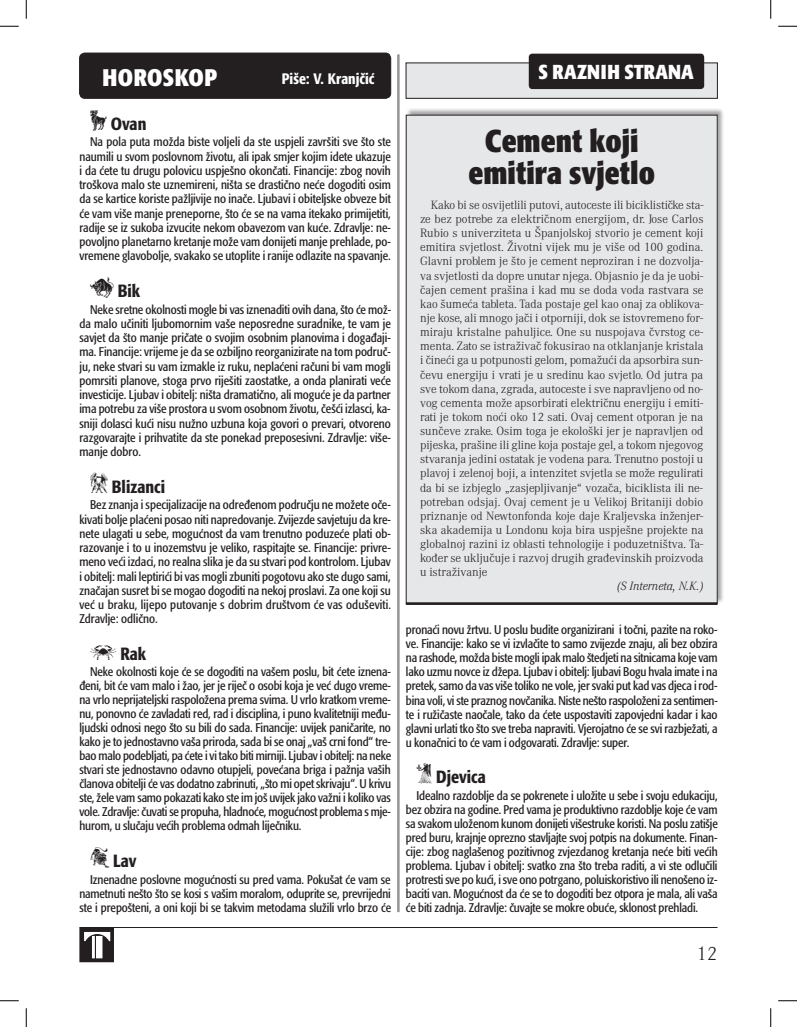
<style>
.page{position:relative;width:797px;height:1027px;background:#fff}
.page>*{position:absolute;margin:0;border:0;box-sizing:border-box;transform-origin:0 0}
.t1{font:50px "ABC Znaci Firmi";color:#231f20}
.t2{font:700 condensed 31.25px/32.5px "Formata";color:#231f20;text-align:center}
.t3{font:700 condensed 23.75px "Formata";letter-spacing:.02em;color:#fff}
.t4{font:700 condensed 20px "Formata";letter-spacing:.015em;color:#fff}
.t5{font:300 20px "Mercedes";color:#231f20}
.t6{font:700 17.5px "Formata Condensed";color:#231f20}
.t7{font:700 15px "Formata Condensed";color:#fff}
.t8{font:12.5px/14.2px "Formata Condensed";letter-spacing:-.005em;color:#231f20;text-align:justify}
.t9{font:300 12.5px/14.1px "Mercedes";color:#231f20;text-align:justify}
.t10{font:italic 300 12.5px "Mercedes";color:#231f20}
.s1{font-family:"SL Zodiac Stencils";font-weight:400;font-size:20px}
</style>
<div class="page">
<hr style="left:397px;top:54px;width:2px;height:858px;background:#939598">
<hr style="left:79px;top:927px;width:638px;height:1px;background:#231f20">
<div style="left:80px;top:53px;width:311px;height:45px;background:#231f20;border-radius:5px"></div>
<div style="left:79px;top:53px;width:312px;height:45px;border:1px solid #231f20;border-radius:5px"></div>
<div style="left:406px;top:63px;width:311px;height:35px;background:#e6e7e9"></div>
<div style="left:529px;top:54px;width:175px;height:35px;background:#231f20;border-radius:4px"></div>
<div style="left:405px;top:108px;width:319px;height:495px;background:#231f20;opacity:.4"></div>
<div style="left:406px;top:115px;width:311px;height:488px;background:#e6e7e9"></div>
<hr style="left:406px;top:602px;width:311px;height:3px;background:#231f20">
<svg style="left:0;top:25px;width:19px;height:2px"></svg>
<svg style="left:778px;top:25px;width:19px;height:2px"></svg>
<svg style="left:0;top:1000px;width:19px;height:1px"></svg>
<svg style="left:778px;top:1000px;width:19px;height:1px"></svg>
<svg style="left:25px;top:0;width:2px;height:19px"></svg>
<svg style="left:25px;top:1008px;width:2px;height:19px"></svg>
<svg style="left:770px;top:0;width:1px;height:19px"></svg>
<svg style="left:770px;top:1008px;width:1px;height:19px"></svg>
<h3 class="t3" style="left:102px;top:62px;width:116px">HOROSKOP</h3>
<p class="t7" style="left:282px;top:70px;width:94px">Piše: V. Kranjčić</p>
<h3 class="t6" style="left:90px;top:113px;width:58px"><span class="s1">A</span> Ovan</h3>
<p class="t8" style="left:79px;top:135px;width:313px;text-indent:11px">Na pola puta možda biste voljeli da ste uspjeli završiti sve što ste naumili u svom poslovnom životu, ali ipak smjer kojim idete ukazuje i da ćete tu drugu polovicu uspješno okončati. Financije: zbog novih troškova malo ste uznemireni, ništa se drastično neće dogoditi osim da se kartice koriste pažljivije no inače. Ljubavi i obiteljske obveze bit će vam više manje preneporne, što će se na vama itekako primijetiti, radije se iz sukoba izvucite nekom obavezom van kuće. Zdravlje: ne&shy;povoljno planetarno kretanje može vam donijeti manje prehlade, po&shy;vremene glavobolje, svakako se utoplite i ranije odlazite na spavanje.</p>
<h3 class="t6" style="left:90px;top:280px;width:52px"><span class="s1">B</span> Bik</h3>
<p class="t8" style="left:79px;top:302px;width:313px;text-indent:11px">Neke sretne okolnosti mogle bi vas iznenaditi ovih dana, što će mož&shy;da malo učiniti ljubomornim vaše neposredne suradnike, te vam je savjet da što manje pričate o svojim osobnim planovima i događaji&shy;ma. Financije: vrijeme je da se ozbiljno reorganizirate na tom područ&shy;ju, neke stvari su vam izmakle iz ruku, neplaćeni računi bi vam mogli pomrsiti planove, stoga prvo riješiti zaostatke, a onda planirati veće investicije. Ljubav i obitelj: ništa dramatično, ali moguće je da partner ima potrebu za više prostora u svom osobnom životu, češći izlasci, ka&shy;sniji dolasci kući nisu nužno uzbuna koja govori o prevari, otvoreno razgovarajte i prihvatite da ste ponekad preposesivni. Zdravlje: više&shy;manje dobro.</p>
<h3 class="t6" style="left:90px;top:476px;width:76px"><span class="s1">C</span> Blizanci</h3>
<p class="t8" style="left:79px;top:498px;width:313px;text-indent:11px">Bez znanja i specijalizacije na određenom području ne možete oče&shy;kivati bolje plaćeni posao niti napredovanje. Zvijezde savjetuju da kre&shy;nete ulagati u sebe, mogućnost da vam trenutno poduzeće plati ob&shy;razovanje i to u inozemstvu je veliko, raspitajte se. Financije: privre&shy;meno veći izdaci, no realna slika je da su stvari pod kontrolom. Ljubav i obitelj: mali leptirići bi vas mogli zbuniti pogotovu ako ste dugo sami, značajan susret bi se mogao dogoditi na nekoj proslavi. Za one koji su već u braku, lijepo putovanje s dobrim društvom će vas oduševiti.<br>Zdravlje: odlično.</p>
<h3 class="t6" style="left:90px;top:643px;width:58px"><span class="s1">D</span> Rak</h3>
<p class="t8" style="left:79px;top:665px;width:313px;text-indent:11px">Neke okolnosti koje će se dogoditi na vašem poslu, bit ćete iznena&shy;đeni, bit će vam malo i žao, jer je riječ o osobi koja je već dugo vreme&shy;na vrlo neprijateljski raspoložena prema svima. U vrlo kratkom vreme&shy;nu, ponovno će zavladati red, rad i disciplina, i puno kvalitetniji među&shy;ljudski odnosi nego što su bili do sada. Financije: uvijek paničarite, no kako je to jednostavno vaša priroda, sada bi se onaj „vaš crni fond“ tre&shy;bao malo podebljati, pa ćete i vi tako biti mirniji. Ljubav i obitelj: na neke stvari ste jednostavno odavno otupjeli, povećana briga i pažnja vaših članova obitelji će vas dodatno zabrinuti, „što mi opet skrivaju“. U krivu ste, žele vam samo pokazati kako ste im još uvijek jako važni i koliko vas vole. Zdravlje: čuvati se propuha, hladnoće, mogućnost problema s mje&shy;hurom, u slučaju većih problema odmah liječniku.</p>
<h3 class="t6" style="left:90px;top:850px;width:48px"><span class="s1">E</span> Lav</h3>
<p class="t8" style="left:79px;top:873px;width:313px;text-indent:11px">Iznenadne poslovne mogućnosti su pred vama. Pokušat će vam se nametnuti nešto što se kosi s vašim moralom, oduprite se, prevrijedni ste i prepošteni, a oni koji bi se takvim metodama služili vrlo brzo će</p>
<h1 class="t1" style="left:78px;top:906px;width:40px">√</h1>
<h3 class="t4" style="left:538px;top:59px;width:156px">S RAZNIH STRANA</h3>
<h2 class="t2" style="left:468px;top:124px;width:188px">Cement koji emitira svjetlo</h2>
<p class="t9" style="left:420px;top:198px;width:285px;text-indent:11px">Kako bi se osvijetlili putovi, autoceste ili biciklističke sta&shy;ze bez potrebe za električnom energijom, dr. Jose Carlos Rubio s univerziteta u Španjolskoj stvorio je cement koji emitira svjetlost. Životni vijek mu je više od 100 godina.<br>Glavni problem je što je cement neproziran i ne dozvolja&shy;va svjetlosti da dopre unutar njega. Objasnio je da je uobi&shy;čajen cement prašina i kad mu se doda voda rastvara se kao šumeća tableta. Tada postaje gel kao onaj za oblikova&shy;nje kose, ali mnogo jači i otporniji, dok se istovremeno for&shy;miraju kristalne pahuljice. One su nuspojava čvrstog ce&shy;menta. Zato se istraživač fokusirao na otklanjanje kristala i čineći ga u potpunosti gelom, pomažući da apsorbira sun&shy;čevu energiju i vrati je u sredinu kao svjetlo. Od jutra pa sve tokom dana, zgrada, autoceste i sve napravljeno od no&shy;vog cementa može apsorbirati električnu energiju i emiti&shy;rati je tokom noći oko 12 sati. Ovaj cement otporan je na sunčeve zrake. Osim toga je ekološki jer je napravljen od pijeska, prašine ili gline koja postaje gel, a tokom njegovog stvaranja jedini ostatak je vodena para. Trenutno postoji u plavoj i zelenoj boji, a intenzitet svjetla se može regulirati da bi se izbjeglo „zasjepljivanje“ vozača, biciklista ili ne&shy;potreban odsjaj. Ovaj cement je u Velikoj Britaniji dobio priznanje od Newtonfonda koje daje Kraljevska inženjer&shy;ska akademija u Londonu koja bira uspješne projekte na globalnoj razini iz oblasti tehnologije i poduzetništva. Ta&shy;kođer se uključuje i razvoj drugih građevinskih proizvoda u istraživanje</p>
<p class="t10" style="left:617px;top:579px;width:88px">(S Interneta, N.K.)</p>
<p class="t8" style="left:406px;top:623px;width:313px">pronaći novu žrtvu. U poslu budite organizirani i točni, pazite na roko&shy;ve. Financije: kako se vi izvlačite to samo zvijezde znaju, ali bez obzira na rashode, možda biste mogli ipak malo štedjeti na sitnicama koje vam lako uzmu novce iz džepa. Ljubav i obitelj: ljubavi Bogu hvala imate i na pretek, samo da vas više toliko ne vole, jer svaki put kad vas djeca i rod&shy;bina voli, vi ste praznog novčanika. Niste nešto raspoloženi za sentimen&shy;te i ružičaste naočale, tako da ćete uspostaviti zapovjedni kadar i kao glavni urlati tko što sve treba napraviti. Vjerojatno će se svi razbježati, a u konačnici to će vam i odgovarati. Zdravlje: super.</p>
<h3 class="t6" style="left:416px;top:767px;width:71px"><span class="s1">F</span> Djevica</h3>
<p class="t8" style="left:406px;top:789px;width:313px;text-indent:11px">Idealno razdoblje da se pokrenete i uložite u sebe i svoju edukaciju, bez obzira na godine. Pred vama je produktivno razdoblje koje će vam sa svakom uloženom kunom donijeti višestruke koristi. Na poslu zatišje pred buru, krajnje oprezno stavljajte svoj potpis na dokumente. Finan&shy;cije: zbog naglašenog pozitivnog zvjezdanog kretanja neće biti većih problema. Ljubav i obitelj: svatko zna što treba raditi, a vi ste odlučili protresti sve po kući, i sve ono potrgano, poluiskoristivo ili nenošeno iz&shy;baciti van. Mogućnost da će se to dogoditi bez otpora je mala, ali vaša će biti zadnja. Zdravlje: čuvajte se mokre obuće, sklonost prehladi.</p>
<h3 class="t5" style="left:697px;top:942px;width:22px">12</h3>
</div>
